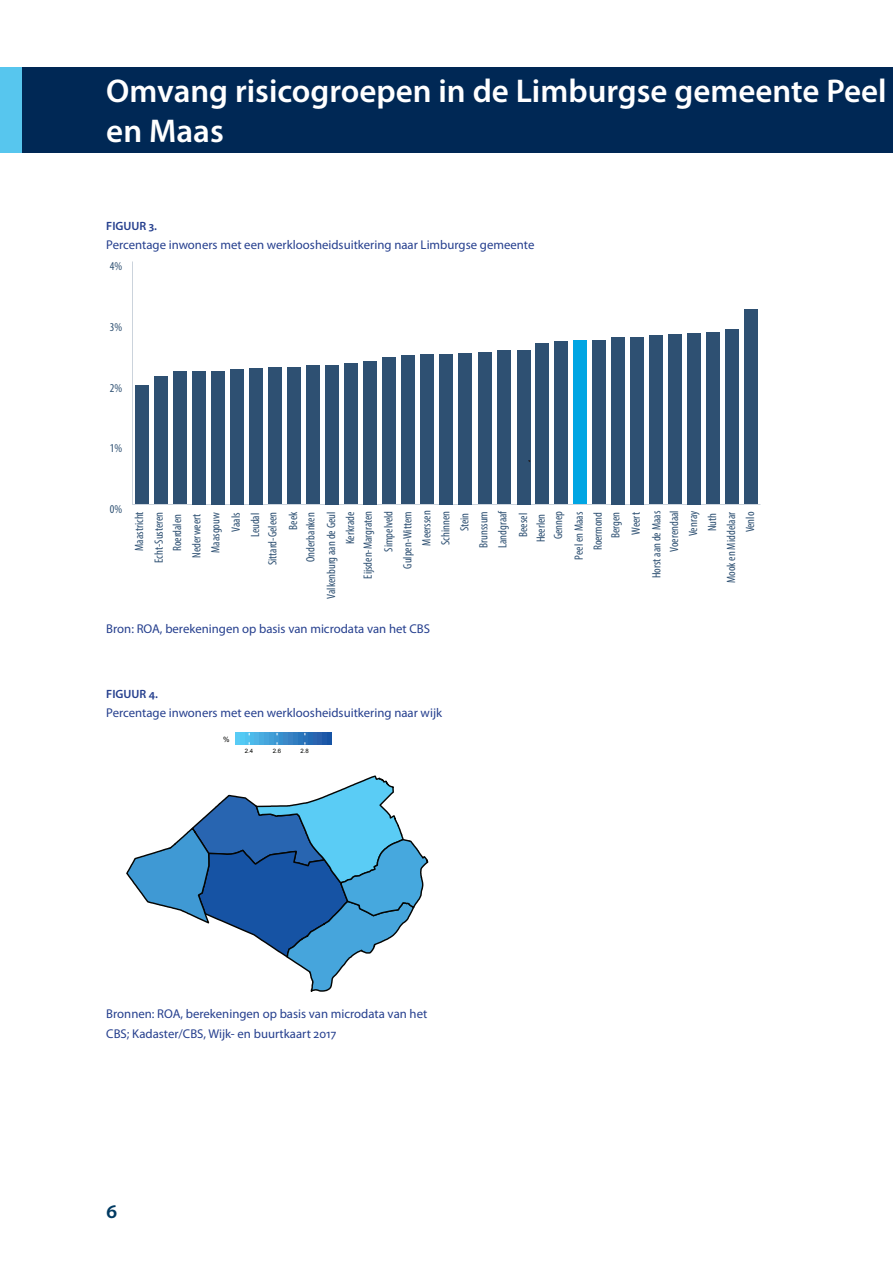
<style>
.page{position:relative;width:893px;height:1263px;background:#fff}
.page>*{position:absolute;margin:0;border:0;box-sizing:border-box;transform-origin:0 0}
.t1{font:600 33px/39.6px "Myriad Pro";color:#fff}
.t2{font:600 21px "Myriad Pro";color:#003a62}
.bron{font:12.75px/19.5px "Myriad Pro";color:#253f8e}
.t3{font:condensed 12px/19px "Myriad Pro";color:#2e5072}
.tabelnummer{font:600 12px "Myriad Pro";color:#253f8e}
.t4{font:7.35px "Arial";color:#040503}
.t5{font:6px "Arial";color:#040503}
</style>
<div class="page">
<div style="left:0;top:67px;width:893px;height:86px;background:#002855"></div>
<div style="left:0;top:67px;width:21px;height:86px;background:#57c6ee"></div>
<svg style="left:126px;top:775px;width:303px;height:217px"></svg>
<img style="left:236px;top:733px;width:95px;height:11px">
<div style="left:135px;top:385px;width:14px;height:119px;background:#2e5072"></div>
<div style="left:154px;top:377px;width:14px;height:127px;background:#2e5072"></div>
<div style="left:173px;top:371px;width:14px;height:133px;background:#2e5072"></div>
<div style="left:192px;top:371px;width:14px;height:133px;background:#2e5072"></div>
<div style="left:211px;top:371px;width:14px;height:133px;background:#2e5072"></div>
<div style="left:230px;top:369px;width:14px;height:135px;background:#2e5072"></div>
<div style="left:249px;top:368px;width:14px;height:136px;background:#2e5072"></div>
<div style="left:268px;top:368px;width:14px;height:136px;background:#2e5072"></div>
<div style="left:287px;top:367px;width:14px;height:137px;background:#2e5072"></div>
<div style="left:306px;top:366px;width:14px;height:138px;background:#2e5072"></div>
<div style="left:325px;top:365px;width:14px;height:139px;background:#2e5072"></div>
<div style="left:344px;top:363px;width:14px;height:141px;background:#2e5072"></div>
<div style="left:363px;top:361px;width:14px;height:143px;background:#2e5072"></div>
<div style="left:382px;top:357px;width:14px;height:147px;background:#2e5072"></div>
<div style="left:401px;top:355px;width:14px;height:149px;background:#2e5072"></div>
<div style="left:421px;top:355px;width:13px;height:149px;background:#2e5072"></div>
<div style="left:440px;top:354px;width:13px;height:150px;background:#2e5072"></div>
<div style="left:459px;top:353px;width:13px;height:151px;background:#2e5072"></div>
<div style="left:478px;top:352px;width:13px;height:152px;background:#2e5072"></div>
<div style="left:497px;top:350px;width:13px;height:154px;background:#2e5072"></div>
<div style="left:517px;top:350px;width:13px;height:154px;background:#2e5072"></div>
<div style="left:535px;top:343px;width:13px;height:161px;background:#2e5072"></div>
<div style="left:554px;top:342px;width:14px;height:162px;background:#2e5072"></div>
<div style="left:573px;top:340px;width:14px;height:164px;background:#00a5e3"></div>
<div style="left:592px;top:340px;width:14px;height:164px;background:#2e5072"></div>
<div style="left:611px;top:337px;width:14px;height:167px;background:#2e5072"></div>
<div style="left:630px;top:337px;width:14px;height:167px;background:#2e5072"></div>
<div style="left:649px;top:336px;width:14px;height:168px;background:#2e5072"></div>
<div style="left:668px;top:334px;width:14px;height:170px;background:#2e5072"></div>
<div style="left:687px;top:333px;width:14px;height:171px;background:#2e5072"></div>
<div style="left:706px;top:332px;width:14px;height:172px;background:#2e5072"></div>
<div style="left:725px;top:330px;width:14px;height:174px;background:#2e5072"></div>
<div style="left:744px;top:310px;width:14px;height:194px;background:#2e5072"></div>
<h1 class="t1" style="left:106px;top:70px;width:782px">Omvang risicogroepen in de Limburgse gemeente Peel en Maas</h1>
<p class="tabelnummer" style="left:106px;top:218px;width:52px">FIGUUR 3.</p>
<p class="bron" style="left:106px;top:235px;width:430px">Percentage inwoners met een werkloosheidsuitkering naar Limburgse gemeente</p>
<p class="t3" style="left:110px;top:257px;width:14px">4%</p>
<p class="t3" style="left:110px;top:317px;width:14px">3%</p>
<p class="t3" style="left:110px;top:378px;width:14px">2%</p>
<p class="t3" style="left:110px;top:438px;width:14px">1%</p>
<p class="t3" style="left:110px;top:499px;width:14px">0%</p>
<p class="t3" style="left:130px;top:551px;width:41px;rotate:-90deg">Maastricht</p>
<p class="t3" style="left:149px;top:563px;width:52px;rotate:-90deg">Echt-Susteren</p>
<p class="t3" style="left:168px;top:551px;width:39px;rotate:-90deg">Roerdalen</p>
<p class="t3" style="left:187px;top:558px;width:45px;rotate:-90deg">Nederweert</p>
<p class="t3" style="left:206px;top:553px;width:42px;rotate:-90deg">Maasgouw</p>
<p class="t3" style="left:226px;top:532px;width:21px;rotate:-90deg">Vaals</p>
<p class="t3" style="left:245px;top:537px;width:26px;rotate:-90deg">Leudal</p>
<p class="t3" style="left:263px;top:565px;width:55px;rotate:-90deg">Sittard-Geleen</p>
<p class="t3" style="left:283px;top:530px;width:20px;rotate:-90deg">Beek</p>
<p class="t3" style="left:301px;top:562px;width:51px;rotate:-90deg">Onderbanken</p>
<p class="t3" style="left:322px;top:598px;width:88px;rotate:-90deg">Valkenburg aan de Geul</p>
<p class="t3" style="left:341px;top:544px;width:34px;rotate:-90deg">Kerkrade</p>
<p class="t3" style="left:358px;top:579px;width:69px;rotate:-90deg">Eijsden-Margraten</p>
<p class="t3" style="left:379px;top:552px;width:42px;rotate:-90deg">Simpelveld</p>
<p class="t3" style="left:398px;top:569px;width:59px;rotate:-90deg">Gulpen-Wittem</p>
<p class="t3" style="left:417px;top:546px;width:37px;rotate:-90deg">Meerssen<br>Schinnen</p>
<p class="t3" style="left:455px;top:531px;width:20px;rotate:-90deg">Stein</p>
<p class="t3" style="left:474px;top:548px;width:39px;rotate:-90deg">Brunssum<br>Landgraaf</p>
<p class="t3" style="left:513px;top:537px;width:25px;rotate:-90deg">Beesel</p>
<p class="t3" style="left:531px;top:542px;width:30px;rotate:-90deg">Heerlen</p>
<p class="t3" style="left:549px;top:539px;width:30px;rotate:-90deg">Gennep</p>
<p class="t3" style="left:569px;top:559px;width:49px;rotate:-90deg">Peel en Maas</p>
<p class="t3" style="left:588px;top:550px;width:40px;rotate:-90deg">Roermond</p>
<p class="t3" style="left:606px;top:538px;width:28px;rotate:-90deg">Bergen</p>
<p class="t3" style="left:626px;top:535px;width:24px;rotate:-90deg">Weert</p>
<p class="t3" style="left:647px;top:578px;width:69px;rotate:-90deg">Horst aan de Maas</p>
<p class="t3" style="left:664px;top:552px;width:43px;rotate:-90deg">Voerendaal</p>
<p class="t3" style="left:683px;top:536px;width:27px;rotate:-90deg">Venray</p>
<p class="t3" style="left:702px;top:531px;width:20px;rotate:-90deg">Nuth</p>
<p class="t3" style="left:721px;top:583px;width:72px;rotate:-90deg">Mook en Middelaar</p>
<p class="t3" style="left:740px;top:532px;width:22px;rotate:-90deg">Venlo</p>
<p class="bron" style="left:106px;top:619px;width:325px">Bron: ROA, berekeningen op basis van microdata van het CBS</p>
<p class="tabelnummer" style="left:106px;top:686px;width:53px">FIGUUR 4.</p>
<p class="bron" style="left:106px;top:703px;width:337px">Percentage inwoners met een werkloosheidsuitkering naar wijk</p>
<p class="t5" style="left:245px;top:747px;width:10px">2.4</p>
<p class="t5" style="left:273px;top:747px;width:10px">2.6</p>
<p class="t5" style="left:301px;top:747px;width:10px">2.8</p>
<p class="t4" style="left:223px;top:735px;width:8px">%</p>
<p class="bron" style="left:106px;top:1004px;width:322px">Bronnen: ROA, berekeningen op basis van microdata van het<br>CBS; Kadaster/CBS, Wijk- en buurtkaart 2017</p>
<h2 class="t2" style="left:106px;top:1197px;width:13px">6</h2>
</div>
